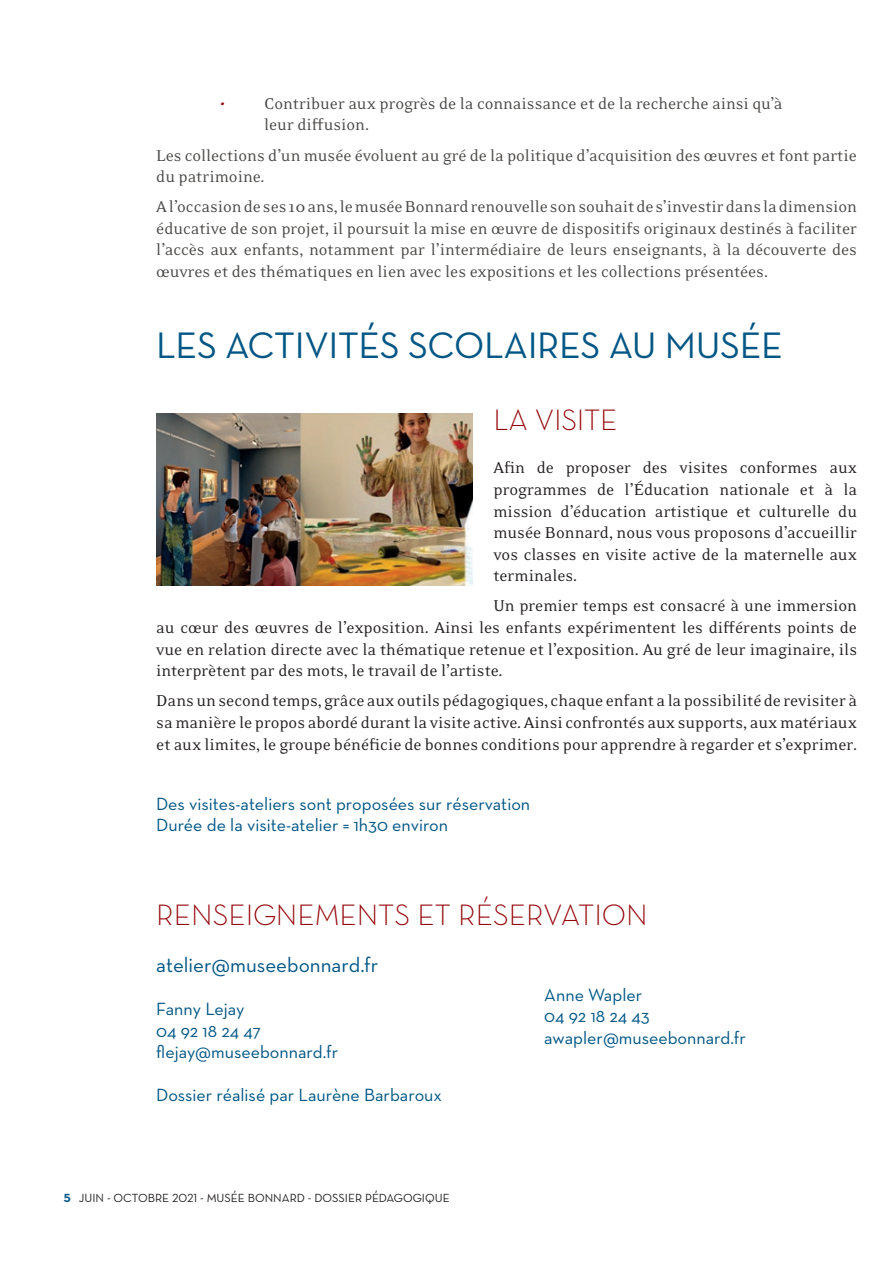
<style>
.page{position:relative;width:893px;height:1263px;background:#fff}
.page>*{position:absolute;margin:0;border:0;box-sizing:border-box;transform-origin:0 0}
.t1{font:37.5px "Neutraface Text";letter-spacing:-.01em;color:#005685}
.t2{font:30px "Neutraface Text Light Alt";color:#940408}
.t3{font:21px "Neutraface Text";color:#005685}
.t4{font:18px/21.6px "Eidetic Neo OT";color:#231f20;text-align:justify}
.t5{font:18px/21.6px "Eidetic Neo OT";color:#4a4846}
.t6{font:18px/21.6px "Neutraface Text";color:#005685}
.t7{font:12px "Neutraface Text Book Alt";color:#231f20}
.s1{color:#940408}
.s2{font-family:"Neutraface Text Bold Alt";color:#005685}
</style>
<div class="page">
<img style="left:156px;top:414px;width:316px;height:171px">
<p class="t5" style="left:264px;top:93px;width:520px;text-indent:-44px"><span class="s1">•</span> Contribuer aux progrès de la connaissance et de la recherche ainsi qu’à leur diffusion.</p>
<p class="t5" style="left:156px;top:145px;width:702px">Les collections d’un musée évoluent au gré de la politique d’acquisition des œuvres et font partie du patrimoine.</p>
<p class="t5" style="left:156px;top:196px;width:702px;text-align:justify">A l’occasion de ses 10 ans, le musée Bonnard renouvelle son souhait de s’investir dans la dimension éducative de son projet, il poursuit la mise en œuvre de dispositifs originaux destinés à faciliter l’accès aux enfants, notamment par l’intermédiaire de leurs enseignants, à la découverte des œuvres et des thématiques en lien avec les expositions et les collections présentées.</p>
<h1 class="t1" style="left:156px;top:322px;width:628px">LES ACTIVITÉS SCOLAIRES AU MUSÉE</h1>
<h2 class="t2" style="left:493px;top:401px;width:125px">LA VISITE</h2>
<p class="t4" style="left:493px;top:457px;width:365px">Afin de proposer des visites conformes aux programmes de l’Éducation nationale et à la mission d’éducation artistique et culturelle du musée Bonnard, nous vous proposons d’accueillir vos classes en visite active de la maternelle aux terminales.</p>
<p class="t4" style="left:156px;top:596px;width:702px;text-indent:337px">Un premier temps est consacré à une immersion au cœur des œuvres de l’exposition. Ainsi les enfants expérimentent les différents points de vue en relation directe avec la thématique retenue et l’exposition. Au gré de leur imaginaire, ils interprètent par des mots, le travail de l’artiste.</p>
<p class="t4" style="left:156px;top:690px;width:702px">Dans un second temps, grâce aux outils pédagogiques, chaque enfant a la possibilité de revisiter à sa manière le propos abordé durant la visite active. Ainsi confrontés aux supports, aux matériaux et aux limites, le groupe bénéficie de bonnes conditions pour apprendre à regarder et s’exprimer.</p>
<p class="t6" style="left:156px;top:792px;width:375px">Des visites-ateliers sont proposées sur réservation<br>Durée de la visite-atelier = 1h30 environ</p>
<h2 class="t2" style="left:156px;top:896px;width:493px">RENSEIGNEMENTS ET RÉSERVATION</h2>
<p class="t3" style="left:156px;top:951px;width:224px">atelier@museebonnard.fr</p>
<p class="t6" style="left:156px;top:998px;width:183px">Fanny Lejay<br>04 92 18 24 47 flejay@museebonnard.fr</p>
<p class="t6" style="left:156px;top:1084px;width:287px">Dossier réalisé par Laurène Barbaroux</p>
<p class="t6" style="left:544px;top:983px;width:203px">Anne Wapler<br>04 92 18 24 43 awapler@museebonnard.fr</p>
<p class="t7" style="left:64px;top:1191px;width:387px"><span class="s2">5</span> JUIN - OCTOBRE 2021 - MUSÉE BONNARD - DOSSIER PÉDAGOGIQUE</p>
</div>
